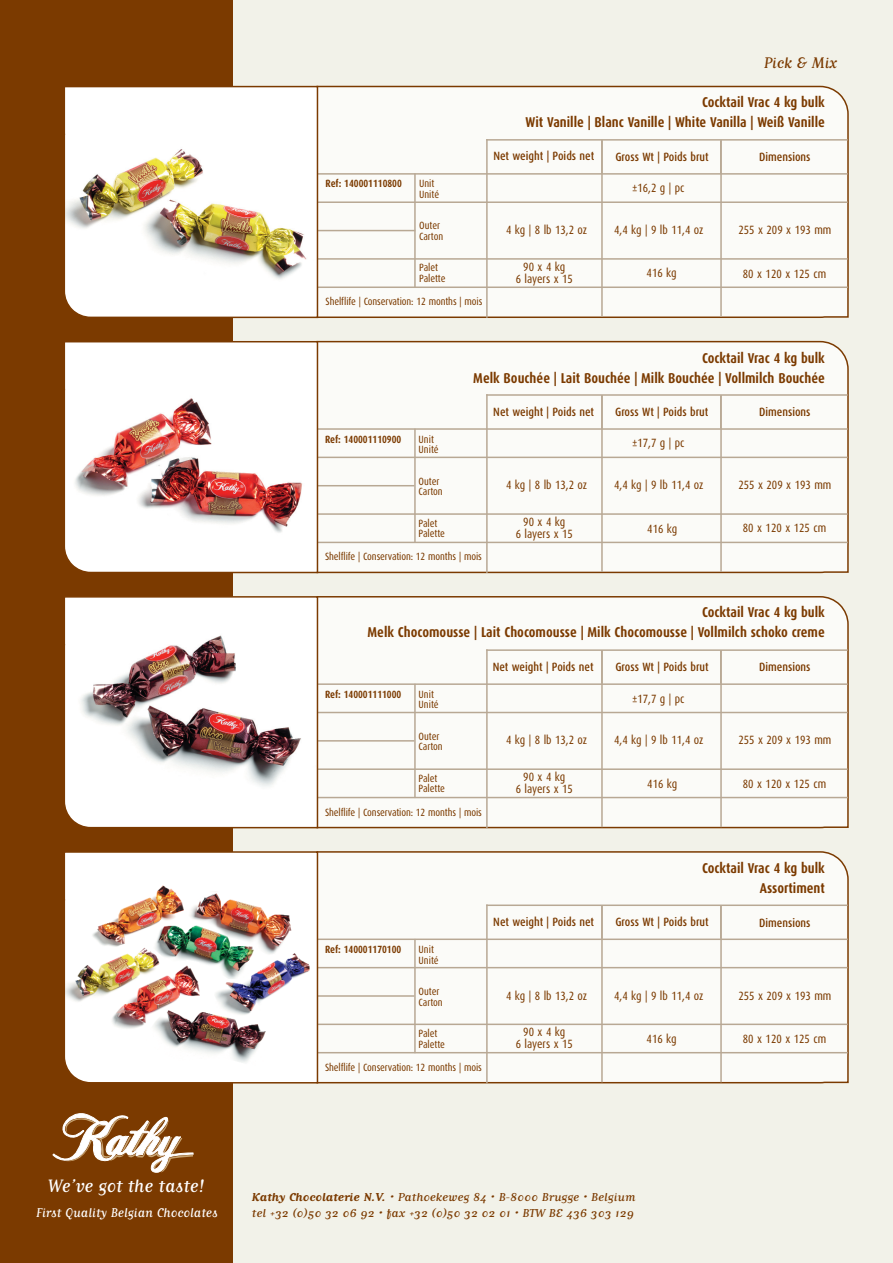
<style>
.page{position:relative;width:893px;height:1263px;background:#fff}
.page>*{position:absolute;margin:0;border:0;box-sizing:border-box;transform-origin:0 0}
.t1{font:21.15px "Matrix Script";color:#fff}
.t2{font:18px "Matrix Script";color:#7b3a00}
.t3{font:15px "Matrix Script";color:#fff}
.t4{font:700 14.25px/20px "Dax Condensed";color:#7b3a00;text-align:right}
.t5{font:13.5px/16.5px "Matrix Script";color:#7b3a00;scale:1.09 1}
.t6{font:12px/12px "Dax Condensed";color:#7b3a00;text-align:center}
.t7{font:500 12px "Dax Condensed";color:#7b3a00}
.t8{font:10.5px/10.5px "Dax Condensed";letter-spacing:-.01em;color:#7b3a00}
.t9{font:700 10.5px "Dax Condensed";color:#7b3a00}
.s1{font-weight:700}
</style>
<div class="page">
<div style="left:209px;top:1px;width:684px;height:1262px;background:#f2f2e9"></div>
<div style="left:0;top:1px;width:233px;height:1262px;background:#7b3a00"></div>
<svg style="left:53px;top:1113px;width:140px;height:59px"></svg>
<div style="left:318px;top:86px;width:531px;height:232px;background:#fbfbf8"></div>
<hr style="left:486px;top:139px;width:362px;height:2px;background:#b8a894">
<hr style="left:414px;top:173px;width:2px;height:115px;background:#b8a894">
<hr style="left:486px;top:139px;width:2px;height:179px;background:#b8a894">
<hr style="left:601px;top:140px;width:2px;height:177px;background:#b8a894">
<hr style="left:720px;top:140px;width:2px;height:177px;background:#b8a894">
<hr style="left:317px;top:173px;width:531px;height:2px;background:#b8a894">
<hr style="left:318px;top:201px;width:530px;height:2px;background:#b8a894">
<hr style="left:317px;top:230px;width:98px;height:1px;background:#b8a894">
<hr style="left:317px;top:258px;width:531px;height:2px;background:#b8a894">
<hr style="left:317px;top:286px;width:531px;height:2px;background:#b8a894">
<img style="left:65px;top:86px;width:253px;height:232px">
<div style="left:318px;top:341px;width:531px;height:232px;background:#fbfbf8"></div>
<hr style="left:486px;top:394px;width:362px;height:2px;background:#b8a894">
<hr style="left:414px;top:429px;width:2px;height:114px;background:#b8a894">
<hr style="left:486px;top:394px;width:2px;height:179px;background:#b8a894">
<hr style="left:601px;top:395px;width:2px;height:177px;background:#b8a894">
<hr style="left:720px;top:395px;width:2px;height:177px;background:#b8a894">
<hr style="left:317px;top:428px;width:531px;height:2px;background:#b8a894">
<hr style="left:318px;top:457px;width:530px;height:1px;background:#b8a894">
<hr style="left:317px;top:485px;width:97px;height:1px;background:#b8a894">
<hr style="left:317px;top:513px;width:531px;height:2px;background:#b8a894">
<hr style="left:317px;top:542px;width:531px;height:1px;background:#b8a894">
<img style="left:65px;top:341px;width:253px;height:232px">
<div style="left:318px;top:596px;width:531px;height:232px;background:#fbfbf8"></div>
<hr style="left:486px;top:649px;width:362px;height:2px;background:#b8a894">
<hr style="left:414px;top:684px;width:2px;height:114px;background:#b8a894">
<hr style="left:486px;top:649px;width:2px;height:179px;background:#b8a894">
<hr style="left:601px;top:650px;width:2px;height:177px;background:#b8a894">
<hr style="left:720px;top:650px;width:2px;height:177px;background:#b8a894">
<hr style="left:317px;top:683px;width:531px;height:2px;background:#b8a894">
<hr style="left:318px;top:712px;width:530px;height:1px;background:#b8a894">
<hr style="left:317px;top:740px;width:97px;height:2px;background:#b8a894">
<hr style="left:317px;top:768px;width:531px;height:2px;background:#b8a894">
<hr style="left:317px;top:797px;width:531px;height:1px;background:#b8a894">
<svg style="left:65px;top:596px;width:253px;height:232px;background:#e0d6d5"></svg>
<div style="left:318px;top:851px;width:531px;height:232px;background:#fbfbf8"></div>
<hr style="left:486px;top:904px;width:362px;height:2px;background:#b8a894">
<hr style="left:414px;top:939px;width:2px;height:114px;background:#b8a894">
<hr style="left:486px;top:904px;width:2px;height:179px;background:#b8a894">
<hr style="left:601px;top:905px;width:2px;height:177px;background:#b8a894">
<hr style="left:720px;top:905px;width:2px;height:177px;background:#b8a894">
<hr style="left:317px;top:938px;width:531px;height:2px;background:#b8a894">
<hr style="left:318px;top:967px;width:530px;height:1px;background:#b8a894">
<hr style="left:317px;top:995px;width:97px;height:2px;background:#b8a894">
<hr style="left:317px;top:1023px;width:531px;height:2px;background:#b8a894">
<hr style="left:317px;top:1052px;width:531px;height:1px;background:#b8a894">
<img style="left:65px;top:851px;width:253px;height:232px">
<h2 class="t2" style="left:764px;top:51px;width:75px">Pick &amp; Mix</h2>
<p class="t9" style="left:326px;top:179px;width:78px">Ref: 140001110800</p>
<p class="t8" style="left:419px;top:179px;width:22px">Unit<br>Unité</p>
<p class="t8" style="left:419px;top:221px;width:26px">Outer<br>Carton</p>
<p class="t8" style="left:419px;top:263px;width:28px">Palet<br>Palette</p>
<p class="t8" style="left:326px;top:297px;width:158px">Shelflife | Conservation: 12 months | mois</p>
<p class="t4" style="left:526px;top:93px;width:301px">Cocktail Vrac 4 kg bulk<br>Wit Vanille | Blanc Vanille | White Vanilla | Weiß Vanille</p>
<p class="t7" style="left:493px;top:151px;width:102px">Net weight | Poids net</p>
<p class="t7" style="left:615px;top:151px;width:95px">Gross Wt | Poids brut</p>
<p class="t7" style="left:759px;top:151px;width:53px">Dimensions</p>
<p class="t6" style="left:632px;top:182px;width:54px">±16,2 g | pc</p>
<p class="t6" style="left:506px;top:225px;width:83px">4 kg | 8 lb 13,2 oz</p>
<p class="t6" style="left:614px;top:225px;width:91px">4,4 kg | 9 lb 11,4 oz</p>
<p class="t6" style="left:738px;top:225px;width:94px">255 x 209 x 193 mm</p>
<p class="t6" style="left:516px;top:262px;width:59px">90 x 4 kg<br>6 layers x 15</p>
<p class="t6" style="left:647px;top:268px;width:32px">416 kg</p>
<p class="t6" style="left:743px;top:268px;width:85px">80 x 120 x 125 cm</p>
<p class="t4" style="left:473px;top:349px;width:353px">Cocktail Vrac 4 kg bulk<br>Melk Bouchée | Lait Bouchée | Milk Bouchée | Vollmilch Bouchée</p>
<p class="t7" style="left:493px;top:406px;width:102px">Net weight | Poids net</p>
<p class="t7" style="left:615px;top:406px;width:95px">Gross Wt | Poids brut</p>
<p class="t7" style="left:759px;top:407px;width:53px">Dimensions</p>
<p class="t9" style="left:325px;top:435px;width:78px">Ref: 140001110900</p>
<p class="t8" style="left:419px;top:435px;width:22px">Unit<br>Unité</p>
<p class="t8" style="left:419px;top:477px;width:26px">Outer<br>Carton</p>
<p class="t8" style="left:419px;top:519px;width:28px">Palet<br>Palette</p>
<p class="t8" style="left:325px;top:552px;width:158px">Shelflife | Conservation: 12 months | mois</p>
<p class="t6" style="left:632px;top:438px;width:54px">±17,7 g | pc</p>
<p class="t6" style="left:506px;top:480px;width:83px">4 kg | 8 lb 13,2 oz</p>
<p class="t6" style="left:614px;top:480px;width:91px">4,4 kg | 9 lb 11,4 oz</p>
<p class="t6" style="left:738px;top:480px;width:94px">255 x 209 x 193 mm</p>
<p class="t6" style="left:516px;top:517px;width:59px">90 x 4 kg<br>6 layers x 15</p>
<p class="t6" style="left:647px;top:523px;width:32px">416 kg</p>
<p class="t6" style="left:743px;top:523px;width:85px">80 x 120 x 125 cm</p>
<p class="t4" style="left:368px;top:603px;width:459px">Cocktail Vrac 4 kg bulk<br>Melk Chocomousse | Lait Chocomousse | Milk Chocomousse | Vollmilch schoko creme</p>
<p class="t7" style="left:493px;top:661px;width:102px">Net weight | Poids net</p>
<p class="t7" style="left:615px;top:662px;width:95px">Gross Wt | Poids brut</p>
<p class="t7" style="left:759px;top:662px;width:53px">Dimensions</p>
<p class="t9" style="left:325px;top:690px;width:78px">Ref: 140001111000</p>
<p class="t8" style="left:419px;top:690px;width:22px">Unit<br>Unité</p>
<p class="t8" style="left:419px;top:732px;width:26px">Outer<br>Carton</p>
<p class="t8" style="left:419px;top:774px;width:28px">Palet<br>Palette</p>
<p class="t8" style="left:325px;top:807px;width:158px">Shelflife | Conservation: 12 months | mois</p>
<p class="t6" style="left:632px;top:694px;width:54px">±17,7 g | pc</p>
<p class="t6" style="left:506px;top:735px;width:83px">4 kg | 8 lb 13,2 oz</p>
<p class="t6" style="left:614px;top:735px;width:91px">4,4 kg | 9 lb 11,4 oz</p>
<p class="t6" style="left:738px;top:735px;width:94px">255 x 209 x 193 mm</p>
<p class="t6" style="left:516px;top:772px;width:59px">90 x 4 kg<br>6 layers x 15</p>
<p class="t6" style="left:647px;top:778px;width:32px">416 kg</p>
<p class="t6" style="left:743px;top:779px;width:85px">80 x 120 x 125 cm</p>
<p class="t4" style="left:702px;top:859px;width:124px">Cocktail Vrac 4 kg bulk<br>Assortiment</p>
<p class="t9" style="left:325px;top:945px;width:78px">Ref: 140001170100</p>
<p class="t8" style="left:419px;top:945px;width:22px">Unit<br>Unité</p>
<p class="t8" style="left:419px;top:987px;width:26px">Outer<br>Carton</p>
<p class="t8" style="left:419px;top:1029px;width:28px">Palet<br>Palette</p>
<p class="t8" style="left:325px;top:1063px;width:158px">Shelflife | Conservation: 12 months | mois</p>
<p class="t7" style="left:493px;top:916px;width:102px">Net weight | Poids net</p>
<p class="t7" style="left:615px;top:917px;width:95px">Gross Wt | Poids brut</p>
<p class="t7" style="left:759px;top:917px;width:53px">Dimensions</p>
<p class="t6" style="left:506px;top:990px;width:83px">4 kg | 8 lb 13,2 oz</p>
<p class="t6" style="left:614px;top:990px;width:91px">4,4 kg | 9 lb 11,4 oz</p>
<p class="t6" style="left:738px;top:990px;width:94px">255 x 209 x 193 mm</p>
<p class="t6" style="left:516px;top:1027px;width:59px">90 x 4 kg<br>6 layers x 15</p>
<p class="t6" style="left:647px;top:1033px;width:32px">416 kg</p>
<p class="t6" style="left:743px;top:1034px;width:85px">80 x 120 x 125 cm</p>
<h1 class="t1" style="left:48px;top:1172px;width:158px">We’ve got the taste!</h1>
<p class="t3" style="left:36px;top:1203px;width:183px">First Quality Belgian Chocolates</p>
<p class="t5" style="left:252px;top:1188px;width:353px"><span class="s1">Kathy Chocolaterie N.V.</span> • Pathoekeweg 84 • B-8000 Brugge • Belgium tel +32 (0)50 32 06 92 • fax +32 (0)50 32 02 01 • BTW BE 436 303 129</p>
</div>
